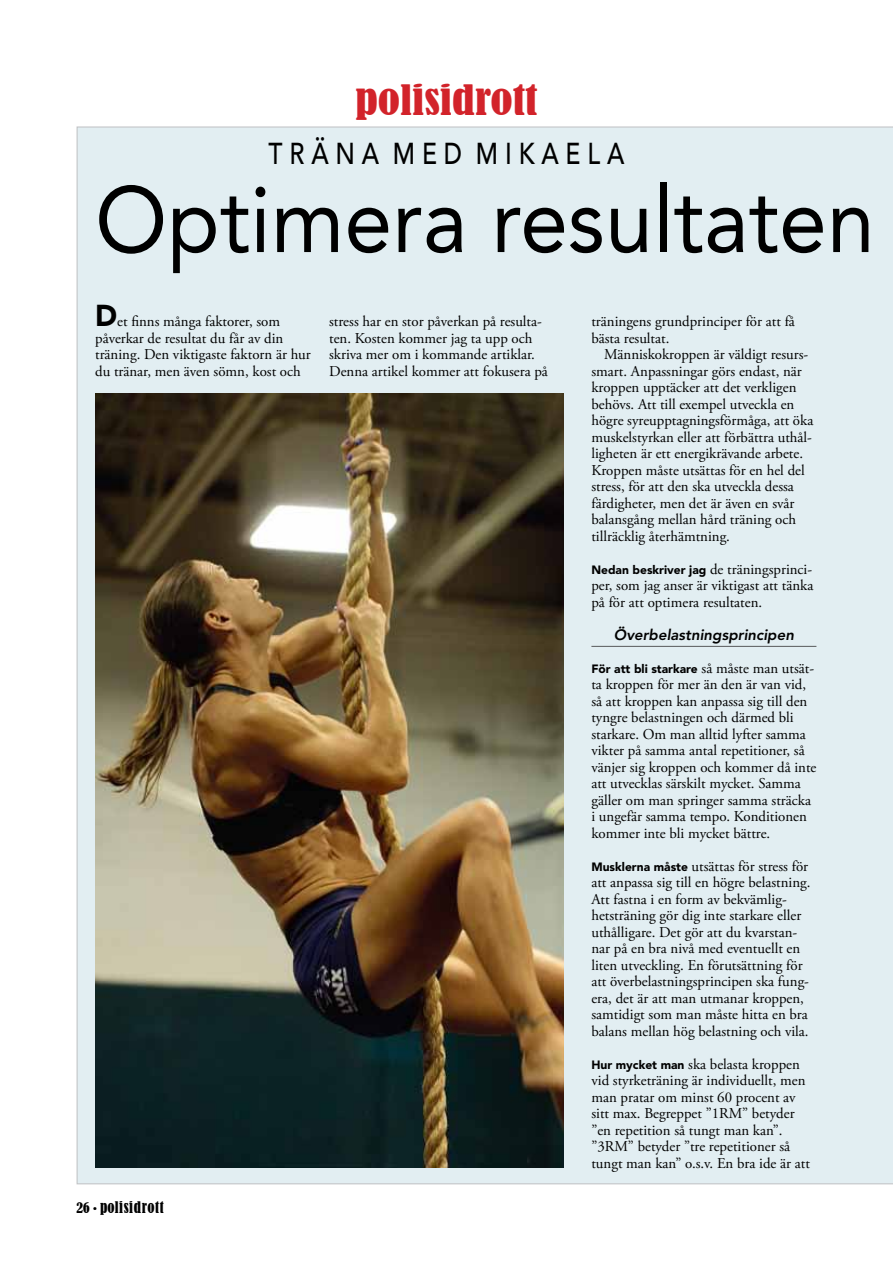
<style>
.page{position:relative;width:893px;height:1263px;background:#fff}
.page>*{position:absolute;margin:0;border:0;box-sizing:border-box;transform-origin:0 0}
.t1{font:92.4px "Avenir";color:#000;scale:.93 1}
.t2{font:condensed 39.3px "Bernard";color:#d2232a;scale:1.19 1}
.t3{font:500 30px "Avenir";color:#000;scale:.82 1}
.t4{font:15px/16.5px "Adobe Garamond Pro";color:#000}
.t5{font:italic 800 15px "Avenir";color:#000}
.t6{font:condensed 15px "Bernard";letter-spacing:.04em;color:#000}
.t7{font:900 12px "Avenir";color:#000}
.s1{font-family:"Avenir";font-weight:900;font-size:30px}
.s2{font-size:13.5px}
.s3{font-family:"Adobe Garamond Pro";font-weight:400;font-size:15px}
.s4{font-family:"Avenir";font-weight:900;font-size:12px}
</style>
<div class="page">
<div style="left:77px;top:126px;width:816px;height:1058px;background:#e2eef2"></div>
<img style="left:95px;top:394px;width:469px;height:774px">
<hr style="left:591px;top:646px;width:225px;height:1px;background:#58595b">
<h2 class="t2" style="left:355px;top:77px;width:155px">polisidrott</h2>
<h3 class="t3" style="left:269px;top:136px;width:435px">T R Ä N A M E D M I K A E L A</h3>
<h1 class="t1" style="left:95px;top:166px;width:840px">Optimera resultaten</h1>
<p class="t4" style="left:95px;top:314px;width:217px"><span class="s1">D</span>et finns många faktorer, som påverkar de resultat du får av din träning. Den viktigaste faktorn är hur du tränar, men även sömn, kost och</p>
<p class="t4" style="left:329px;top:314px;width:220px">stress har en stor påverkan på resulta&shy;ten. Kosten kommer jag ta upp och skriva mer om i kommande artiklar.<br>Denna artikel kommer att fokusera på</p>
<p class="t6" style="left:77px;top:1199px;width:89px"><span class="s2">26 •</span> polisidrott</p>
<p class="t4" style="left:591px;top:314px;width:205px">träningens grundprinciper för att få bästa resultat.</p>
<p class="t4" style="left:591px;top:347px;width:223px;text-indent:13px">Människokroppen är väldigt resurs&shy;smart. Anpassningar görs endast, när kroppen upptäcker att det verkligen behövs. Att till exempel utveckla en högre syreupptagningsförmåga, att öka muskelstyrkan eller att förbättra uthål&shy;ligheten är ett energikrävande arbete.<br>Kroppen måste utsättas för en hel del stress, för att den ska utveckla dessa färdigheter, men det är även en svår balansgång mellan hård träning och tillräcklig återhämtning.</p>
<p class="t7" style="left:591px;top:562px;width:222px">Nedan beskriver jag <span class="s3">de träningsprinci-</span></p>
<p class="t4" style="left:591px;top:578px;width:223px">per, som jag anser är viktigast att tänka på för att optimera resultaten.</p>
<p class="t5" style="left:614px;top:626px;width:182px">Överbelastningsprincipen</p>
<p class="t7" style="left:591px;top:661px;width:224px">För att bli starkare <span class="s3">så måste man utsät-</span></p>
<p class="t4" style="left:591px;top:677px;width:227px">ta kroppen för mer än den är van vid, så att kroppen kan anpassa sig till den tyngre belastningen och därmed bli starkare. Om man alltid lyfter samma vikter på samma antal repetitioner, så vänjer sig kroppen och kommer då inte att utvecklas särskilt mycket. Samma gäller om man springer samma sträcka i ungefär samma tempo. Konditionen kommer inte bli mycket bättre.</p>
<p class="t4" style="left:591px;top:858px;width:221px"><span class="s4">Musklerna måste</span> utsättas för stress för att anpassa sig till en högre belastning.<br>Att fastna i en form av bekvämlig&shy;hetsträning gör dig inte starkare eller uthålligare. Det gör att du kvarstan&shy;nar på en bra nivå med eventuellt en liten utveckling. En förutsättning för att överbelastningsprincipen ska fung&shy;era, det är att man utmanar kroppen, samtidigt som man måste hitta en bra balans mellan hög belastning och vila.</p>
<p class="t4" style="left:591px;top:1056px;width:220px"><span class="s4">Hur mycket man</span> ska belasta kroppen vid styrketräning är individuellt, men man pratar om minst 60 procent av sitt max. Begreppet ”1RM” betyder ”en repetition så tungt man kan”. ”3RM” betyder ”tre repetitioner så tungt man kan” o.s.v. En bra ide är att</p>
</div>
